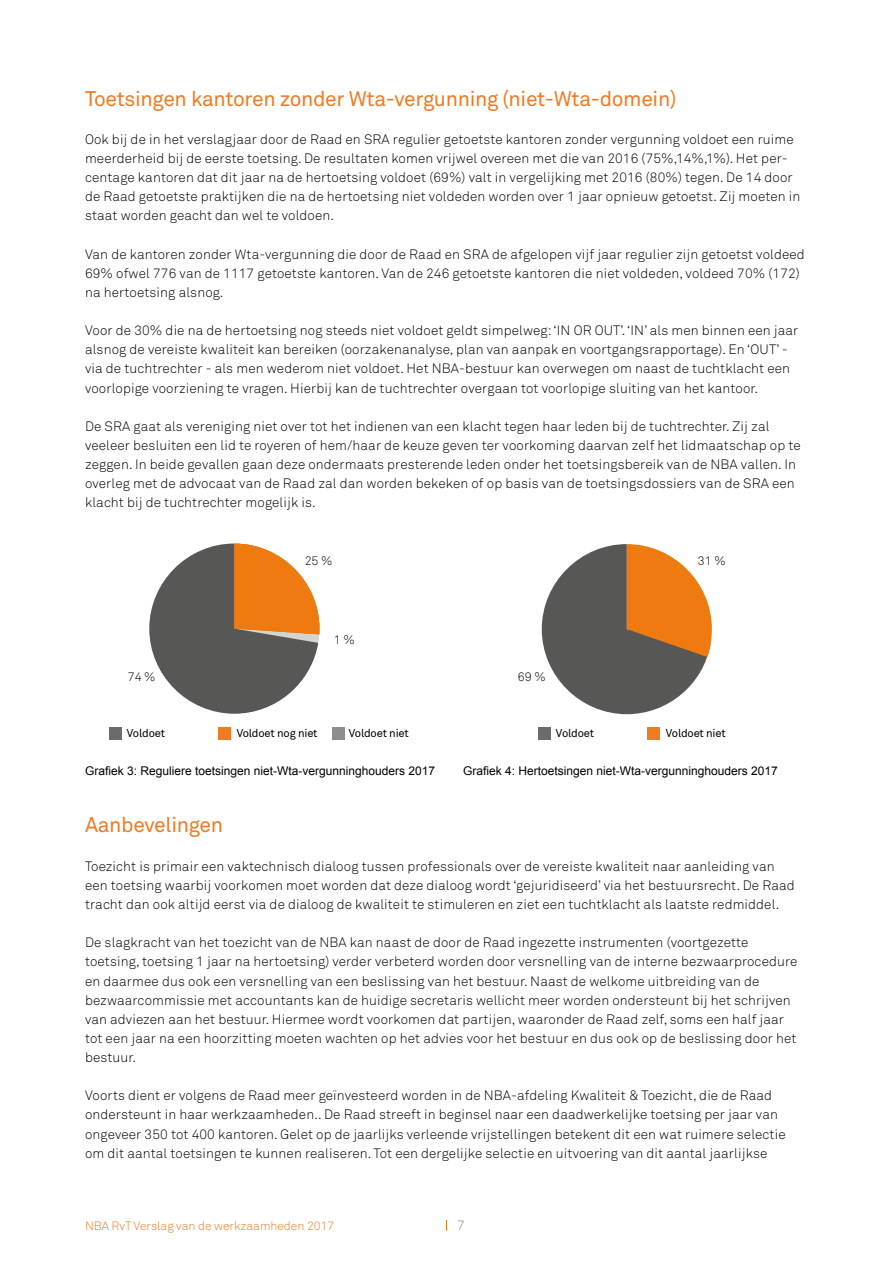
<style>
.page{position:relative;width:893px;height:1263px;background:#fff}
.page>*{position:absolute;margin:0;border:0;box-sizing:border-box;transform-origin:0 0}
.t1{font:21px "Akkurat";letter-spacing:-.015em;color:#ef7b23}
.t2{font:300 13.5px/19.2px "Akkurat";letter-spacing:.01em;color:#000}
.t3{font:300 13.5px "Akkurat";color:#8d8c8d}
.t4{font:300 12.3px "Akkurat";color:#000}
.t5{font:12px "Arial";color:#000}
.t6{font:300 12px "Akkurat";color:#ef7b23}
.t7{font:11.25px "Akkurat";letter-spacing:-.015em;color:#000}
</style>
<div class="page">
<div style="left:109px;top:727px;width:13px;height:13px;background:#6b6b6a"></div>
<div style="left:218px;top:727px;width:13px;height:13px;background:#ef7b23"></div>
<div style="left:332px;top:727px;width:12px;height:13px;background:#8d8c8d"></div>
<div style="left:539px;top:727px;width:12px;height:13px;background:#6b6b6a"></div>
<div style="left:647px;top:727px;width:13px;height:13px;background:#ef7b23"></div>
<svg style="left:149px;top:544px;width:170px;height:170px"></svg>
<svg style="left:542px;top:544px;width:170px;height:170px"></svg>
<h1 class="t1" style="left:85px;top:86px;width:593px">Toetsingen kantoren zonder Wta-vergunning (niet-Wta-domein)</h1>
<p class="t2" style="left:85px;top:130px;width:717px">Ook bij de in het verslagjaar door de Raad en SRA regulier getoetste kantoren zonder vergunning voldoet een ruime meerderheid bij de eerste toetsing. De resultaten komen vrijwel overeen met die van 2016 (75%,14%,1%). Het per&shy;centage kantoren dat dit jaar na de hertoetsing voldoet (69%) valt in vergelijking met 2016 (80%) tegen. De 14 door de Raad getoetste praktijken die na de hertoetsing niet voldeden worden over 1 jaar opnieuw getoetst. Zij moeten in staat worden geacht dan wel te voldoen.</p>
<p class="t2" style="left:85px;top:245px;width:721px">Van de kantoren zonder Wta-vergunning die door de Raad en SRA de afgelopen vijf jaar regulier zijn getoetst voldeed<br>69% ofwel 776 van de 1117 getoetste kantoren. Van de 246 getoetste kantoren die niet voldeden, voldeed 70% (172) na hertoetsing alsnog.</p>
<p class="t2" style="left:85px;top:321px;width:715px">Voor de 30% die na de hertoetsing nog steeds niet voldoet geldt simpelweg: ‘IN OR OUT’. ‘IN’ als men binnen een jaar alsnog de vereiste kwaliteit kan bereiken (oorzakenanalyse, plan van aanpak en voortgangsrapportage). En ‘OUT’ - via de tuchtrechter - als men wederom niet voldoet. Het NBA-bestuur kan overwegen om naast de tuchtklacht een voorlopige voorziening te vragen. Hierbij kan de tuchtrechter overgaan tot voorlopige sluiting van het kantoor.</p>
<p class="t2" style="left:85px;top:417px;width:717px">De SRA gaat als vereniging niet over tot het indienen van een klacht tegen haar leden bij de tuchtrechter. Zij zal veeleer besluiten een lid te royeren of hem/haar de keuze geven ter voorkoming daarvan zelf het lidmaatschap op te zeggen. In beide gevallen gaan deze ondermaats presterende leden onder het toetsingsbereik van de NBA vallen. In overleg met de advocaat van de Raad zal dan worden bekeken of op basis van de toetsingsdossiers van de SRA een klacht bij de tuchtrechter mogelijk is.</p>
<p class="t4" style="left:305px;top:554px;width:29px">25 %</p>
<p class="t4" style="left:698px;top:554px;width:29px">31 %</p>
<p class="t4" style="left:334px;top:632px;width:22px">1 %</p>
<p class="t4" style="left:128px;top:669px;width:29px">74 %</p>
<p class="t4" style="left:518px;top:669px;width:29px">69 %</p>
<p class="t7" style="left:127px;top:726px;width:40px">Voldoet</p>
<p class="t7" style="left:237px;top:726px;width:82px">Voldoet nog niet</p>
<p class="t7" style="left:349px;top:726px;width:62px">Voldoet niet</p>
<p class="t7" style="left:556px;top:726px;width:40px">Voldoet</p>
<p class="t7" style="left:666px;top:726px;width:62px">Voldoet niet</p>
<p class="t5" style="left:85px;top:763px;width:352px">Grafiek 3: Reguliere toetsingen niet-Wta-vergunninghouders 2017</p>
<p class="t5" style="left:463px;top:763px;width:316px">Grafiek 4: Hertoetsingen niet-Wta-vergunninghouders 2017</p>
<h1 class="t1" style="left:85px;top:813px;width:140px">Aanbevelingen</h1>
<p class="t2" style="left:85px;top:857px;width:711px">Toezicht is primair een vaktechnisch dialoog tussen professionals over de vereiste kwaliteit naar aanleiding van een toetsing waarbij voorkomen moet worden dat deze dialoog wordt ‘gejuridiseerd’ via het bestuursrecht. De Raad tracht dan ook altijd eerst via de dialoog de kwaliteit te stimuleren en ziet een tuchtklacht als laatste redmiddel.</p>
<p class="t2" style="left:85px;top:933px;width:714px">De slagkracht van het toezicht van de NBA kan naast de door de Raad ingezette instrumenten (voortgezette toetsing, toetsing 1 jaar na hertoetsing) verder verbeterd worden door versnelling van de interne bezwaarprocedure en daarmee dus ook een versnelling van een beslissing van het bestuur. Naast de welkome uitbreiding van de bezwaarcommissie met accountants kan de huidige secretaris wellicht meer worden ondersteunt bij het schrijven van adviezen aan het bestuur. Hiermee wordt voorkomen dat partijen, waaronder de Raad zelf, soms een half jaar tot een jaar na een hoorzitting moeten wachten op het advies voor het bestuur en dus ook op de beslissing door het bestuur.</p>
<p class="t2" style="left:85px;top:1086px;width:702px">Voorts dient er volgens de Raad meer geïnvesteerd worden in de NBA-afdeling Kwaliteit &amp; Toezicht, die de Raad ondersteunt in haar werkzaamheden.. De Raad streeft in beginsel naar een daadwerkelijke toetsing per jaar van ongeveer 350 tot 400 kantoren. Gelet op de jaarlijks verleende vrijstellingen betekent dit een wat ruimere selectie om dit aantal toetsingen te kunnen realiseren. Tot een dergelijke selectie en uitvoering van dit aantal jaarlijkse</p>
<p class="t6" style="left:85px;top:1218px;width:251px">NBA RvT Verslag van de werkzaamheden 2017</p>
<p class="t3" style="left:457px;top:1217px;width:9px">7</p>
</div>
